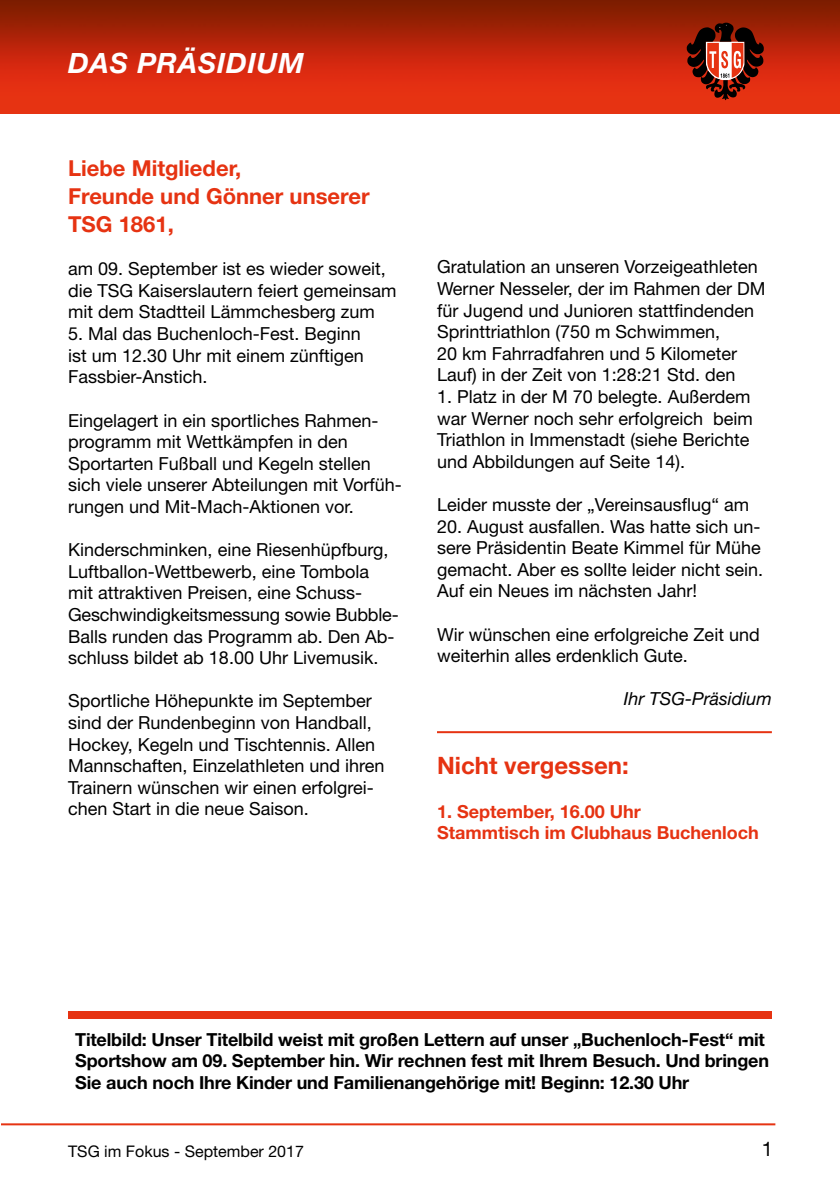
<style>
.page{position:relative;width:840px;height:1191px;background:#fff}
.page>*{position:absolute;margin:0;border:0;box-sizing:border-box;transform-origin:0 0}
.t1{font:italic 700 28px "Helvetica Neue";letter-spacing:.03em;color:#fff}
.t2{font:700 24px "Helvetica Neue";color:#e63312}
.t3{font:700 22px/28px "Helvetica Neue";color:#e63312}
.t4{font:20px "Helvetica Neue";color:#000}
.t5{font:18px/21.6px "Helvetica Neue";color:#000}
.t6{font:700 18px/21.6px "Helvetica Neue";letter-spacing:-.01em;color:#000}
.t7{font:700 18px/21.6px "Helvetica Neue";color:#e63312}
.t8{font:italic 18px "Helvetica Neue";color:#000}
.t9{font:16px "Helvetica Neue";color:#000}
</style>
<div class="page">
<img style="left:0;top:0;width:839px;height:113px">
<hr style="left:0;top:1123px;width:775px;height:2px;background:#e63312">
<div style="left:68px;top:1011px;width:703px;height:7px;background:#e63312"></div>
<svg style="left:686px;top:23px;width:77px;height:77px;background:#853122"></svg>
<hr style="left:437px;top:731px;width:334px;height:2px;background:#e63312">
<h1 class="t1" style="left:68px;top:46px;width:237px">DAS PRÄSIDIUM</h1>
<p class="t3" style="left:68px;top:154px;width:303px">Liebe Mitglieder,<br>Freunde und Gönner unserer<br>TSG 1861,</p>
<p class="t5" style="left:68px;top:258px;width:330px">am 09. September ist es wieder soweit, die TSG Kaiserslautern feiert gemeinsam mit dem Stadtteil Lämmchesberg zum</p>
<p class="t5" style="left:68px;top:323px;width:297px">5. Mal das Buchenloch-Fest. Beginn ist um 12.30 Uhr mit einem zünftigen<br>Fassbier-Anstich.</p>
<p class="t5" style="left:68px;top:409px;width:335px">Eingelagert in ein sportliches Rahmen&shy;programm mit Wettkämpfen in den Sportarten Fußball und Kegeln stellen sich viele unserer Abteilungen mit Vorfüh&shy;rungen und Mit-Mach-Aktionen vor.</p>
<p class="t5" style="left:68px;top:539px;width:332px">Kinderschminken, eine Riesenhüpfburg, Luftballon-Wettbewerb, eine Tombola<br>mit attraktiven Preisen, eine Schuss-Geschwindigkeitsmessung sowie Bubble-Balls runden das Programm ab. Den Ab&shy;schluss bildet ab 18.00 Uhr Livemusik.</p>
<p class="t5" style="left:68px;top:690px;width:318px">Sportliche Höhepunkte im September sind der Rundenbeginn von Handball, Hockey, Kegeln und Tischtennis. Allen Mannschaften, Einzelathleten und ihren Trainern wünschen wir einen erfolgrei&shy;chen Start in die neue Saison.</p>
<p class="t5" style="left:437px;top:256px;width:330px">Gratulation an unseren Vorzeigeathleten Werner Nesseler, der im Rahmen der DM für Jugend und Junioren stattfindenden Sprinttriathlon (750 m Schwimmen,<br>20 km Fahrradfahren und 5 Kilometer Lauf) in der Zeit von 1:28:21 Std. den</p>
<p class="t5" style="left:437px;top:385px;width:317px">1. Platz in der M 70 belegte. Außerdem war Werner noch sehr erfolgreich beim Triathlon in Immenstadt (siehe Berichte und Abbildungen auf Seite 14).</p>
<p class="t5" style="left:437px;top:493px;width:313px">Leider musste der „Vereinsausflug“ am</p>
<p class="t5" style="left:437px;top:515px;width:327px">20. August ausfallen. Was hatte sich un&shy;sere Präsidentin Beate Kimmel für Mühe gemacht. Aber es sollte leider nicht sein.<br>Auf ein Neues im nächsten Jahr!</p>
<p class="t5" style="left:437px;top:623px;width:324px">Wir wünschen eine erfolgreiche Zeit und weiterhin alles erdenklich Gute.</p>
<p class="t8" style="left:623px;top:688px;width:149px">Ihr TSG-Präsidium</p>
<h2 class="t2" style="left:437px;top:751px;width:193px">Nicht vergessen:</h2>
<p class="t7" style="left:437px;top:800px;width:323px">1. September, 16.00 Uhr<br>Stammtisch im Clubhaus Buchenloch</p>
<p class="t6" style="left:75px;top:1028px;width:695px">Titelbild: Unser Titelbild weist mit großen Lettern auf unser „Buchenloch-Fest“ mit<br>Sportshow am 09. September hin. Wir rechnen fest mit Ihrem Besuch. Und bringen<br>Sie auch noch Ihre Kinder und Familienangehörige mit! Beginn: 12.30 Uhr</p>
<p class="t9" style="left:68px;top:1141px;width:237px">TSG im Fokus - September 2017</p>
<p class="t4" style="left:761px;top:1136px;width:13px">1</p>
</div>
